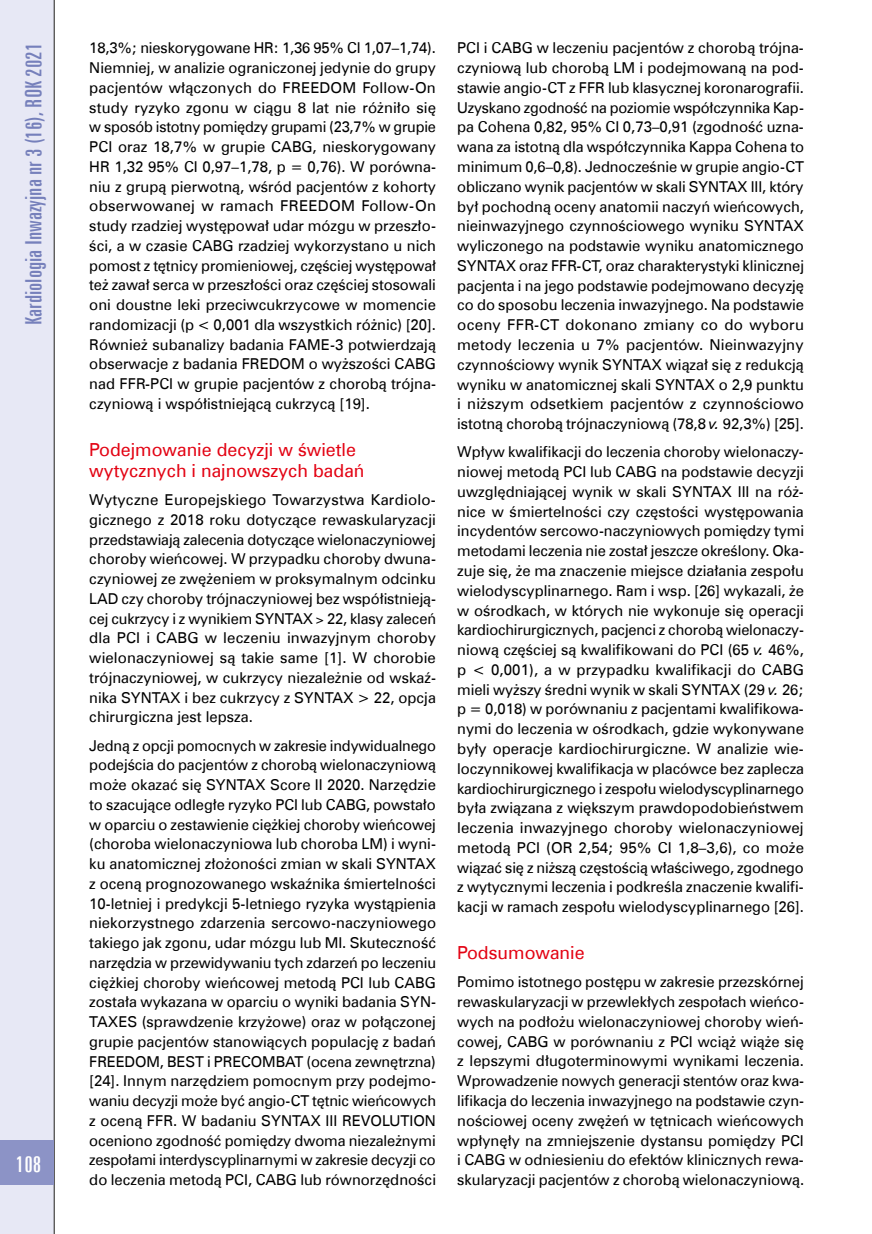
<style>
.page{position:relative;width:872px;height:1234px;background:#fff}
.page>*{position:absolute;margin:0;border:0;box-sizing:border-box;transform-origin:0 0}
.t1{font:22.5px "Zurich X Cn EU";color:#7680bb;scale:1.07 1}
.t2{font:22.5px "Zurich X Cn EU";color:#fff;scale:1.07 1}
.t3{font:18px/21.3px "Zurich EU";color:#e30313}
.t4{font:15px/19.8px "Zurich EU";color:#000;text-align:justify}
.s1{font-style:italic}
</style>
<div class="page">
<div style="left:0;top:0;width:54px;height:1233px;background:#e7e8f5"></div>
<hr style="left:54px;top:0;width:1px;height:1233px;background:#1d1c18">
<div style="left:0;top:1140px;width:54px;height:44px;background:#8c93c6"></div>
<h1 class="t1" style="left:20px;top:325px;width:265px;rotate:-90deg">Kardiologia Inwazyjna nr 3 (16), ROK 2021</h1>
<h1 class="t2" style="left:16px;top:1150px;width:25px">108</h1>
<p class="t4" style="left:89px;top:38px;width:348px">18,3%; nieskorygowane HR: 1,36 95% CI 1,07–1,74).<br>Niemniej, w analizie ograniczonej jedynie do grupy pacjentów włączonych do FREEDOM Follow-On study ryzyko zgonu w ciągu 8 lat nie różniło się w sposób istotny pomiędzy grupami (23,7% w grupie PCI oraz 18,7% w grupie CABG, nieskorygowany HR 1,32 95% CI 0,97–1,78, p = 0,76). W porówna&shy;niu z grupą pierwotną, wśród pacjentów z kohorty obserwowanej w ramach FREEDOM Follow-On study rzadziej występował udar mózgu w przeszło&shy;ści, a w czasie CABG rzadziej wykorzystano u nich pomost z tętnicy promieniowej, częściej występował też zawał serca w przeszłości oraz częściej stosowali oni doustne leki przeciwcukrzycowe w momencie randomizacji (p &lt; 0,001 dla wszystkich różnic) [20].<br>Również subanalizy badania FAME-3 potwierdzają obserwacje z badania FREDOM o wyższości CABG nad FFR-PCI w grupie pacjentów z chorobą trójna&shy;czyniową i współistniejącą cukrzycą [19].</p>
<p class="t3" style="left:89px;top:438px;width:277px">Podejmowanie decyzji w świetle wytycznych i najnowszych badań</p>
<p class="t4" style="left:89px;top:489px;width:348px">Wytyczne Europejskiego Towarzystwa Kardiolo&shy;gicznego z 2018 roku dotyczące rewaskularyzacji przedstawiają zalecenia dotyczące wielonaczyniowej choroby wieńcowej. W przypadku choroby dwuna&shy;czyniowej ze zwężeniem w proksymalnym odcinku LAD czy choroby trójnaczyniowej bez współistnieją&shy;cej cukrzycy i z wynikiem SYNTAX 22, klasy zaleceń dla PCI i CABG w leczeniu inwazyjnym choroby wielonaczyniowej są takie same [1]. W chorobie trójnaczyniowej, w cukrzycy niezależnie od wskaź&shy;nika SYNTAX i bez cukrzycy z SYNTAX &gt; 22, opcja chirurgiczna jest lepsza.</p>
<p class="t4" style="left:89px;top:735px;width:348px">Jedną z opcji pomocnych w zakresie indywidualnego podejścia do pacjentów z chorobą wielonaczyniową może okazać się SYNTAX Score II 2020. Narzędzie to szacujące odległe ryzyko PCI lub CABG, powstało w oparciu o zestawienie ciężkiej choroby wieńcowej (choroba wielonaczyniowa lub choroba LM) i wyni&shy;ku anatomicznej złożoności zmian w skali SYNTAX z oceną prognozowanego wskaźnika śmiertelności 10-letniej i predykcji 5-letniego ryzyka wystąpienia niekorzystnego zdarzenia sercowo-naczyniowego takiego jak zgonu, udar mózgu lub MI. Skuteczność narzędzia w przewidywaniu tych zdarzeń po leczeniu ciężkiej choroby wieńcowej metodą PCI lub CABG została wykazana w oparciu o wyniki badania SYN-TAXES (sprawdzenie krzyżowe) oraz w połączonej grupie pacjentów stanowiących populację z badań FREEDOM, BEST i PRECOMBAT (ocena zewnętrzna) [24]. Innym narzędziem pomocnym przy podejmo&shy;waniu decyzji może być angio-CT tętnic wieńcowych z oceną FFR. W badaniu SYNTAX III REVOLUTION oceniono zgodność pomiędzy dwoma niezależnymi zespołami interdyscyplinarnymi w zakresie decyzji co do leczenia metodą PCI, CABG lub równorzędności</p>
<p class="t4" style="left:457px;top:38px;width:348px">PCI i CABG w leczeniu pacjentów z chorobą trójna&shy;czyniową lub chorobą LM i podejmowaną na pod&shy;stawie angio-CT z FFR lub klasycznej koronarografii.<br>Uzyskano zgodność na poziomie współczynnika Kap&shy;pa Cohena 0,82, 95% CI 0,73–0,91 (zgodność uzna&shy;wana za istotną dla współczynnika Kappa Cohena to minimum 0,6–0,8). Jednocześnie w grupie angio-CT obliczano wynik pacjentów w skali SYNTAX III, który był pochodną oceny anatomii naczyń wieńcowych, nieinwazyjnego czynnościowego wyniku SYNTAX wyliczonego na podstawie wyniku anatomicznego SYNTAX oraz FFR-CT, oraz charakterystyki klinicznej pacjenta i na jego podstawie podejmowano decyzję co do sposobu leczenia inwazyjnego. Na podstawie oceny FFR-CT dokonano zmiany co do wyboru metody leczenia u 7% pacjentów. Nieinwazyjny czynnościowy wynik SYNTAX wiązał się z redukcją wyniku w anatomicznej skali SYNTAX o 2,9 punktu i niższym odsetkiem pacjentów z czynnościowo istotną chorobą trójnaczyniową (78,8 <span class="s1">v.</span> 92,3%) [25].</p>
<p class="t4" style="left:457px;top:442px;width:348px">Wpływ kwalifikacji do leczenia choroby wielonaczy&shy;niowej metodą PCI lub CABG na podstawie decyzji uwzględniającej wynik w skali SYNTAX III na róż&shy;nice w śmiertelności czy częstości występowania incydentów sercowo-naczyniowych pomiędzy tymi metodami leczenia nie został jeszcze określony. Oka&shy;zuje się, że ma znaczenie miejsce działania zespołu wielodyscyplinarnego. Ram i wsp. [26] wykazali, że w ośrodkach, w których nie wykonuje się operacji kardiochirurgicznych, pacjenci z chorobą wielonaczy&shy;niową częściej są kwalifikowani do PCI (65 <span class="s1">v.</span> 46%, p &lt; 0,001), a w przypadku kwalifikacji do CABG mieli wyższy średni wynik w skali SYNTAX (29 <span class="s1">v.</span> 26; p = 0,018) w porównaniu z pacjentami kwalifikowa&shy;nymi do leczenia w ośrodkach, gdzie wykonywane były operacje kardiochirurgiczne. W analizie wie&shy;loczynnikowej kwalifikacja w placówce bez zaplecza kardiochirurgicznego i zespołu wielodyscyplinarnego była związana z większym prawdopodobieństwem leczenia inwazyjnego choroby wielonaczyniowej metodą PCI (OR 2,54; 95% CI 1,8–3,6), co może wiązać się z niższą częstością właściwego, zgodnego z wytycznymi leczenia i podkreśla znaczenie kwalifi&shy;kacji w ramach zespołu wielodyscyplinarnego [26].</p>
<p class="t3" style="left:457px;top:941px;width:129px">Podsumowanie</p>
<p class="t4" style="left:457px;top:971px;width:348px">Pomimo istotnego postępu w zakresie przezskórnej rewaskularyzacji w przewlekłych zespołach wieńco&shy;wych na podłożu wielonaczyniowej choroby wień&shy;cowej, CABG w porównaniu z PCI wciąż wiąże się z lepszymi długoterminowymi wynikami leczenia.<br>Wprowadzenie nowych generacji stentów oraz kwa&shy;lifikacja do leczenia inwazyjnego na podstawie czyn&shy;nościowej oceny zwężeń w tętnicach wieńcowych wpłynęły na zmniejszenie dystansu pomiędzy PCI i CABG w odniesieniu do efektów klinicznych rewa&shy;skularyzacji pacjentów z chorobą wielonaczyniową.</p>
</div>
